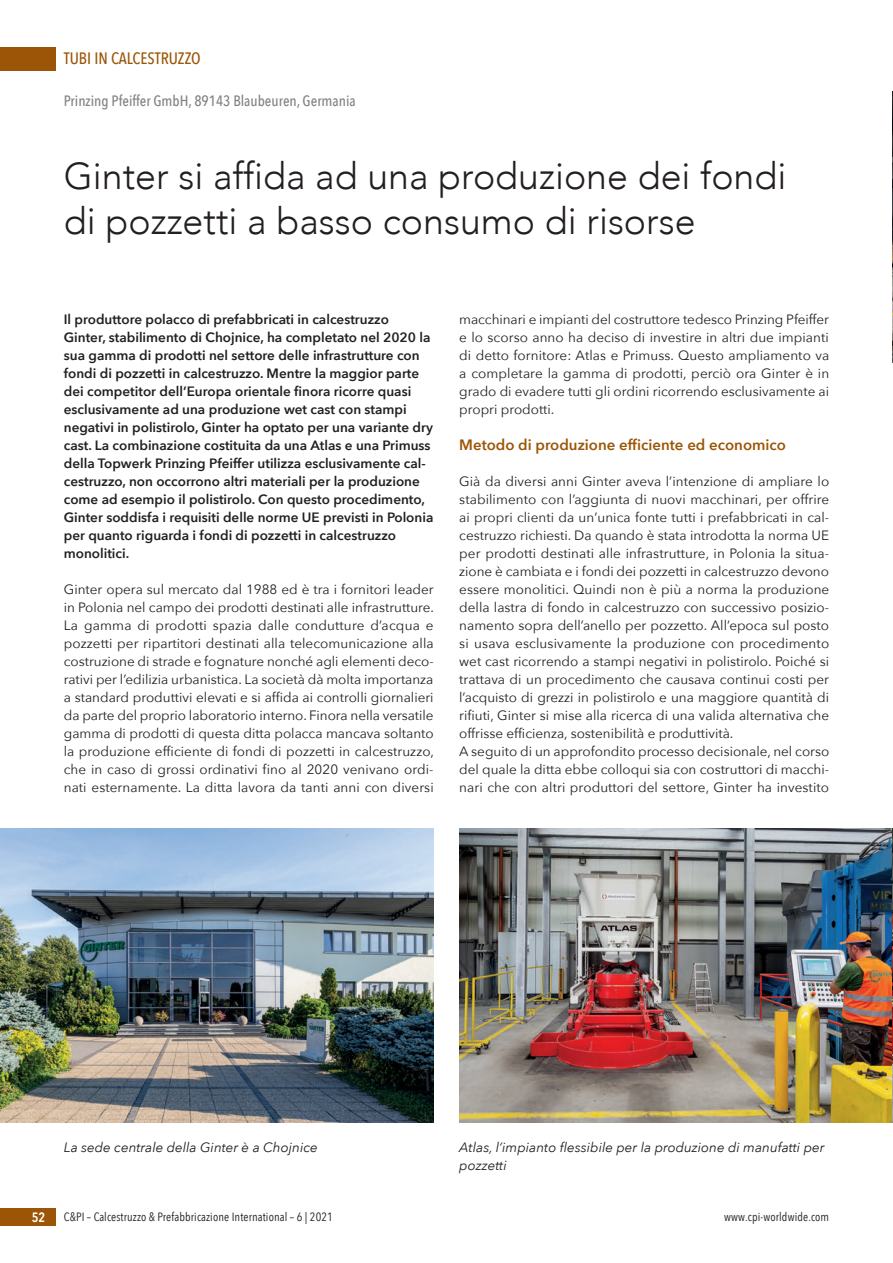
<style>
.page{position:relative;width:893px;height:1263px;background:#fff}
.page>*{position:absolute;margin:0;border:0;box-sizing:border-box;transform-origin:0 0}
.t1{font:300 37.5px/45px "Avenir";color:#231f20}
.t2{font:500 16.5px "Avenir Next Condensed";color:#9c5506}
.t3{font:500 15px "Avenir Next Condensed";color:#808285}
.t4{font:600 15px "Avenir Next";color:#9c5506}
.t5{font:13.5px/18px "Avenir Next";color:#231f20;text-align:justify}
.t6{font:600 13.5px/18px "Avenir Next";color:#231f20}
.t7{font:italic 13.5px/18px "Avenir Next";color:#231f20}
.t8{font:600 13.5px "Avenir Next Condensed";color:#fff}
.t9{font:12px "Avenir Next Condensed";letter-spacing:.01em;color:#231f20}
</style>
<div class="page">
<div style="left:0;top:47px;width:55px;height:23px;background:#9c5506"></div>
<div style="left:0;top:1208px;width:55px;height:18px;background:#9c5506"></div>
<img style="left:0;top:828px;width:434px;height:295px">
<img style="left:459px;top:828px;width:434px;height:295px">
<img style="left:892px;top:91px;width:1px;height:271px">
<p class="t2" style="left:64px;top:49px;width:138px">TUBI IN CALCESTRUZZO</p>
<p class="t3" style="left:64px;top:92px;width:293px">Prinzing Pfeiffer GmbH, 89143 Blaubeuren, Germania</p>
<h1 class="t1" style="left:64px;top:153px;width:724px">Ginter si affida ad una produzione dei fondi di pozzetti a basso consumo di risorse</h1>
<p class="t6" style="left:64px;top:310px;width:371px">Il produttore polacco di prefabbricati in calcestruzzo Ginter, stabilimento di Chojnice, ha completato nel 2020 la sua gamma di prodotti nel settore delle infrastrutture con fondi di pozzetti in calcestruzzo. Mentre la maggior parte dei competitor dell’Europa orientale finora ricorre quasi esclusivamente ad una produzione wet cast con stampi negativi in polistirolo, Ginter ha optato per una variante dry cast. La combinazione costituita da una Atlas e una Primuss della Topwerk Prinzing Pfeiffer utilizza esclusivamente cal&shy;cestruzzo, non occorrono altri materiali per la produzione come ad esempio il polistirolo. Con questo procedimento, Ginter soddisfa i requisiti delle norme UE previsti in Polonia per quanto riguarda i fondi di pozzetti in calcestruzzo monolitici.</p>
<p class="t5" style="left:64px;top:580px;width:372px">Ginter opera sul mercato dal 1988 ed è tra i fornitori leader in Polonia nel campo dei prodotti destinati alle infrastrutture.<br>La gamma di prodotti spazia dalle condutture d’acqua e pozzetti per ripartitori destinati alla telecomunicazione alla costruzione di strade e fognature nonché agli elementi deco&shy;rativi per l’edilizia urbanistica. La società dà molta importanza a standard produttivi elevati e si affida ai controlli giornalieri da parte del proprio laboratorio interno. Finora nella versatile gamma di prodotti di questa ditta polacca mancava soltanto la produzione efficiente di fondi di pozzetti in calcestruzzo, che in caso di grossi ordinativi fino al 2020 venivano ordi&shy;nati esternamente. La ditta lavora da tanti anni con diversi</p>
<p class="t5" style="left:459px;top:310px;width:372px">macchinari e impianti del costruttore tedesco Prinzing Pfeiffer e lo scorso anno ha deciso di investire in altri due impianti di detto fornitore: Atlas e Primuss. Questo ampliamento va a completare la gamma di prodotti, perciò ora Ginter è in grado di evadere tutti gli ordini ricorrendo esclusivamente ai propri prodotti.</p>
<p class="t4" style="left:459px;top:432px;width:328px">Metodo di produzione efficiente ed economico</p>
<p class="t5" style="left:459px;top:472px;width:372px;text-align:left">Già da diversi anni Ginter aveva l’intenzione di ampliare lo stabilimento con l’aggiunta di nuovi macchinari, per offrire ai propri clienti da un’unica fonte tutti i prefabbricati in cal&shy;cestruzzo richiesti. Da quando è stata introdotta la norma UE per prodotti destinati alle infrastrutture, in Polonia la situa&shy;zione è cambiata e i fondi dei pozzetti in calcestruzzo devono essere monolitici. Quindi non è più a norma la produzione della lastra di fondo in calcestruzzo con successivo posizio&shy;namento sopra dell’anello per pozzetto. All’epoca sul posto si usava esclusivamente la produzione con procedimento wet cast ricorrendo a stampi negativi in polistirolo. Poiché si trattava di un procedimento che causava continui costi per l’acquisto di grezzi in polistirolo e una maggiore quantità di rifiuti, Ginter si mise alla ricerca di una valida alternativa che offrisse efficienza, sostenibilità e produttività.<br>A seguito di un approfondito processo decisionale, nel corso del quale la ditta ebbe colloqui sia con costruttori di macchi&shy;nari che con altri produttori del settore, Ginter ha investito</p>
<p class="t7" style="left:64px;top:1138px;width:255px">La sede centrale della Ginter è a Chojnice</p>
<p class="t7" style="left:459px;top:1138px;width:367px">Atlas, l’impianto flessibile per la produzione di manufatti per pozzetti</p>
<p class="t8" style="left:32px;top:1206px;width:15px">52</p>
<p class="t9" style="left:64px;top:1207px;width:271px">C&amp;PI – Calcestruzzo &amp; Prefabbricazione International – 6 | 2021</p>
<p class="t9" style="left:724px;top:1207px;width:107px">www.cpi-worldwide.com</p>
</div>
